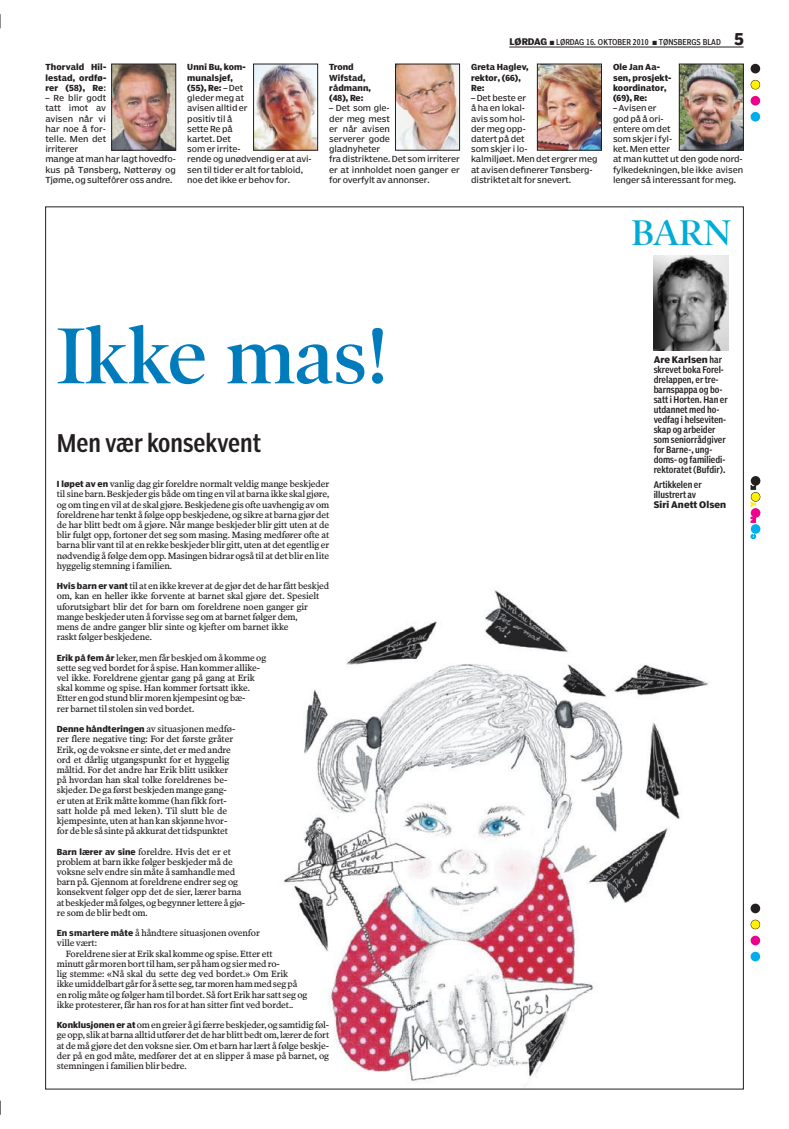
<style>
.page{position:relative;width:789px;height:1129px;background:#fff}
.page>*{position:absolute;margin:0;border:0;box-sizing:border-box;transform-origin:0 0}
.t1{font:600 80px "Poynter OS Display";color:#007bbc}
.t2{font:600 36px "Poynter OS Display";color:#00acd5}
.t3{font:24px "Poynter Agate Two Comp";color:#231f20}
.t4{font:9.2px/10.2px "Poynter OS Text Three L";letter-spacing:-.01em;color:#231f20}
.t5{font:9px/10px "Poynter Agate Two Comp";color:#231f20}
.t6{font:700 9px "Poynter Agate One";letter-spacing:.01em;color:#231f20}
.t7{font:8.2px/10.2px "Poynter Agate One";letter-spacing:-.01em;color:#231f20}
.t8{font:700 8.2px/10.2px "Poynter Agate One";letter-spacing:.01em;color:#231f20}
.t9{font:8px "Poynter Agate One Comp";color:#231f20}
.t10{font:700 6px "Poynter Agate One";color:#00aeef}
.t11{font:700 6px "Poynter Agate One";color:#ed028c}
.t12{font:700 6px "Poynter Agate One";color:#fff101}
.t13{font:700 6px "Poynter Agate One";color:#231f20}
.s1{font-weight:400}
.s2{font-weight:700}
.s3{font-family:"Poynter Agate One";font-weight:700;font-size:9px}
.s4{font-family:"Poynter Agate One";font-weight:700;font-size:16px}
.s5{font-family:"Poynter Agate One";font-weight:700;font-size:8.2px}
.s6{font-family:"Poynter Agate Two Comp";font-weight:400}
</style>
<div class="page">
<img style="left:284px;top:255px;width:445px;height:827px">
<hr style="left:509px;top:47px;width:234px;height:1px;background:#231f20">
<div style="left:750px;top:951px;width:9px;height:10px;background:#00aeef;border-radius:50%"></div>
<div style="left:750px;top:935px;width:9px;height:10px;background:#ed028c;border-radius:50%"></div>
<div style="left:750px;top:919px;width:9px;height:9px;background:#fff101;border-radius:50%"></div>
<div style="left:750px;top:919px;width:9px;height:10px;border:1px solid #231f20;border-radius:50%"></div>
<div style="left:750px;top:903px;width:9px;height:10px;background:#231f20;border-radius:50%"></div>
<div style="left:750px;top:524px;width:9px;height:9px;background:#00aeef;border-radius:50%"></div>
<div style="left:750px;top:508px;width:9px;height:9px;background:#ed028c;border-radius:50%"></div>
<div style="left:750px;top:492px;width:9px;height:9px;background:#fff101;border-radius:50%"></div>
<div style="left:750px;top:492px;width:9px;height:9px;border:1px solid #231f20;border-radius:50%"></div>
<div style="left:750px;top:476px;width:9px;height:9px;background:#231f20;border-radius:50%"></div>
<div style="left:750px;top:112px;width:9px;height:9px;background:#00aeef;border-radius:50%"></div>
<div style="left:750px;top:96px;width:9px;height:9px;background:#ed028c;border-radius:50%"></div>
<div style="left:750px;top:80px;width:9px;height:9px;background:#fff101;border-radius:50%"></div>
<div style="left:750px;top:80px;width:9px;height:9px;border:1px solid #231f20;border-radius:50%"></div>
<div style="left:750px;top:64px;width:9px;height:9px;background:#231f20;border-radius:50%"></div>
<svg style="left:0;top:14px;width:1px;height:14px"></svg>
<svg style="left:0;top:1100px;width:1px;height:14px"></svg>
<img style="left:652px;top:256px;width:76px;height:94px">
<img style="left:113px;top:66px;width:61px;height:82px">
<div style="left:111px;top:64px;width:65px;height:86px;border:1px solid #231f20"></div>
<img style="left:255px;top:66px;width:60px;height:82px">
<img style="left:397px;top:66px;width:60px;height:82px">
<div style="left:395px;top:64px;width:64px;height:86px;border:1px solid #231f20"></div>
<img style="left:539px;top:66px;width:60px;height:82px">
<div style="left:537px;top:64px;width:64px;height:86px;border:1px solid #231f20"></div>
<img style="left:680px;top:66px;width:61px;height:82px">
<div style="left:678px;top:64px;width:65px;height:86px;border:1px solid #231f20"></div>
<p class="t8" style="left:45px;top:63px;width:62px;text-align:justify">Thorvald Hil&shy;lestad, ordfø&shy;rer (58), Re<span class="s1">:</span></p>
<p class="t7" style="left:45px;top:93px;width:132px">– Re blir godt<br>tatt imot av<br>avisen når vi<br>har noe å for-<br>telle. Men det<br>irriterer<br>mange at man har lagt hovedfo&shy;kus på Tønsberg, Nøtterøy og<br>Tjøme, og sultefôrer oss andre.</p>
<p class="t7" style="left:187px;top:63px;width:126px"><span class="s2">Unni Bu, kom-<br>munalsjef,<br>(55), Re:</span> – Det<br>gleder meg at<br>avisen alltid er<br>positiv til å<br>sette Re på<br>kartet. Det<br>som er irrite-<br>rende og unødvendig er at avi&shy;sen til tider er alt for tabloid, noe det ikke er behov for.</p>
<p class="t8" style="left:329px;top:63px;width:43px">Trond<br>Wifstad, rådmann, (48), Re:</p>
<p class="t7" style="left:329px;top:103px;width:132px">– Det som gle-<br>der meg mest<br>er når avisen<br>serverer gode<br>gladnyheter<br>fra distriktene. Det som irriterer er at innholdet noen ganger er for overfylt av annonser.</p>
<p class="t9" style="left:509px;top:38px;width:235px"><span class="s3">LØRDAG</span> ■ LØRDAG 16. OKTOBER 2010 ■ TØNSBERGS BLAD <span class="s4">5</span></p>
<p class="t8" style="left:471px;top:63px;width:59px">Greta Haglev, rektor, (66),<br>Re:</p>
<p class="t7" style="left:471px;top:93px;width:128px">– Det beste er<br>å ha en lokal-<br>avis som hol-<br>der meg opp-<br>datert på det<br>som skjer i lo-<br>kalmiljøet. Men det ergrer meg at avisen definerer Tønsberg&shy;distriktet alt for snevert.</p>
<p class="t8" style="left:612px;top:63px;width:60px">Ole Jan Aa&shy;sen, prosjekt&shy;koordinator, (69), Re:</p>
<p class="t7" style="left:612px;top:103px;width:131px">– Avisen er<br>god på å ori-<br>entere om det<br>som skjer i fyl-<br>ket. Men etter<br>at man kuttet ut den gode nord&shy;fylkedekningen, ble ikke avisen lenger så interessant for meg.</p>
<h2 class="t2" style="left:631px;top:212px;width:101px">BARN</h2>
<h1 class="t1" style="left:57px;top:309px;width:332px">Ikke mas!</h1>
<h3 class="t3" style="left:57px;top:430px;width:205px">Men vær konsekvent</h3>
<p class="t4" style="left:57px;top:479px;width:274px;text-align:justify"><span class="s5">I løpet av en</span> vanlig dag gir foreldre normalt veldig mange beskjeder til sine barn. Beskjedergis både om ting en vil at barna ikke skal gjøre, og om ting en vil at de skal gjøre. Beskjedene gis ofte uavhengig av om foreldrene har tenkt å følge opp beskjedene, og sikre at barna gjør det de har blitt bedt om å gjøre. Når mange beskjeder blir gitt uten at de blir fulgt opp, fortoner det seg som masing. Masing medfører ofte at barna blir vant til at en rekke beskjeder blir gitt, uten at det egentlig er nødvendig å følge dem opp. Masingen bidrar også til at det blir en lite hyggelig stemning i familien.</p>
<p class="t4" style="left:57px;top:581px;width:274px"><span class="s5">Hvis barn er vant</span> til at en ikke krever at de gjør det de har fått beskjed om, kan en heller ikke forvente at barnet skal gjøre det. Spesielt uforutsigbart blir det for barn om foreldrene noen ganger gir mange beskjeder uten å forvisse seg om at barnet følger dem,<br>mens de andre ganger blir sinte og kjefter om barnet ikke<br>raskt følger beskjedene.</p>
<p class="t4" style="left:57px;top:652px;width:211px"><span class="s5">Erik på fem år</span> leker, men får beskjed om å komme og sette seg ved bordet for å spise. Han kommer allike&shy;vel ikke. Foreldrene gjentar gang på gang at Erik skal komme og spise. Han kommer fortsatt ikke.<br>Etter en god stund blir moren kjempesint og bæ-<br>rer barnet til stolen sin ved bordet.</p>
<p class="t4" style="left:57px;top:723px;width:180px"><span class="s5">Denne håndteringen</span> av situasjonen medfø&shy;rer flere negative ting: For det første gråter Erik, og de voksne er sinte, det er med andre ord et dårlig utgangspunkt for et hyggelig måltid. For det andre har Erik blitt usikker på hvordan han skal tolke foreldrenes be&shy;skjeder. De ga først beskjeden mange gang&shy;er uten at Erik måtte komme (han fikk fort&shy;satt holde på med leken). Til slutt ble de kjempesinte, uten at han kan skjønne hvor&shy;for de ble så sinte på akkurat det tidspunktet</p>
<p class="t4" style="left:57px;top:846px;width:190px"><span class="s5">Barn lærer av sine</span> foreldre. Hvis det er et problem at barn ikke følger beskjeder må de voksne selv endre sin måte å samhandle med barn på. Gjennom at foreldrene endrer seg og konsekvent følger opp det de sier, lærer barna at beskjeder må følges, og begynner lettere å gjø&shy;re som de blir bedt om.</p>
<p class="t4" style="left:57px;top:927px;width:204px"><span class="s5">En smartere måte</span> å håndtere situasjonen ovenfor ville vært:</p>
<p class="t4" style="left:57px;top:948px;width:252px;text-indent:9px">Foreldrene sier at Erik skal komme og spise. Etter ett<br>minutt går moren bort til ham, ser på ham og sier med ro-<br>lig stemme: «Nå skal du sette deg ved bordet.» Om Erik<br>ikke umiddelbart går for å sette seg, tar moren ham med seg på en rolig måte og følger ham til bordet. Så fort Erik har satt seg og ikke protesterer, får han ros for at han sitter fint ved bordet..</p>
<p class="t4" style="left:57px;top:1019px;width:274px;text-align:justify"><span class="s5">Konklusjonen er at</span> om en greier å gi færre beskjeder, og samtidig føl&shy;ge opp, slik at barna alltid utfører det de har blitt bedt om, lærer de fort at de må gjøre det den voksne sier. Om et barn har lært å følge beskje&shy;der på en god måte, medfører det at en slipper å mase på barnet, og stemningen i familien blir bedre.</p>
<p class="t6" style="left:653px;top:354px;width:70px">Are Karlsen <span class="s6">har</span></p>
<p class="t5" style="left:653px;top:364px;width:75px">skrevet boka Forel&shy;drelappen, er tre&shy;barnspappa og bo&shy;satt i Horten. Han er utdannet med ho&shy;vedfag i helseviten&shy;skap og arbeider som seniorrådgiver for Barne-, ung&shy;doms- og familiedi&shy;rektoratet (Bufdir).</p>
<p class="t5" style="left:653px;top:480px;width:49px">Artikkelen er illustrert av</p>
<p class="t6" style="left:653px;top:500px;width:74px">Siri Anett Olsen</p>
<p class="t13" style="left:749px;top:489px;width:6px;rotate:-90deg">K</p>
<p class="t12" style="left:749px;top:506px;width:6px;rotate:-90deg">Y</p>
<p class="t11" style="left:749px;top:522px;width:7px;rotate:-90deg">M</p>
<p class="t10" style="left:749px;top:538px;width:6px;rotate:-90deg">C</p>
</div>
